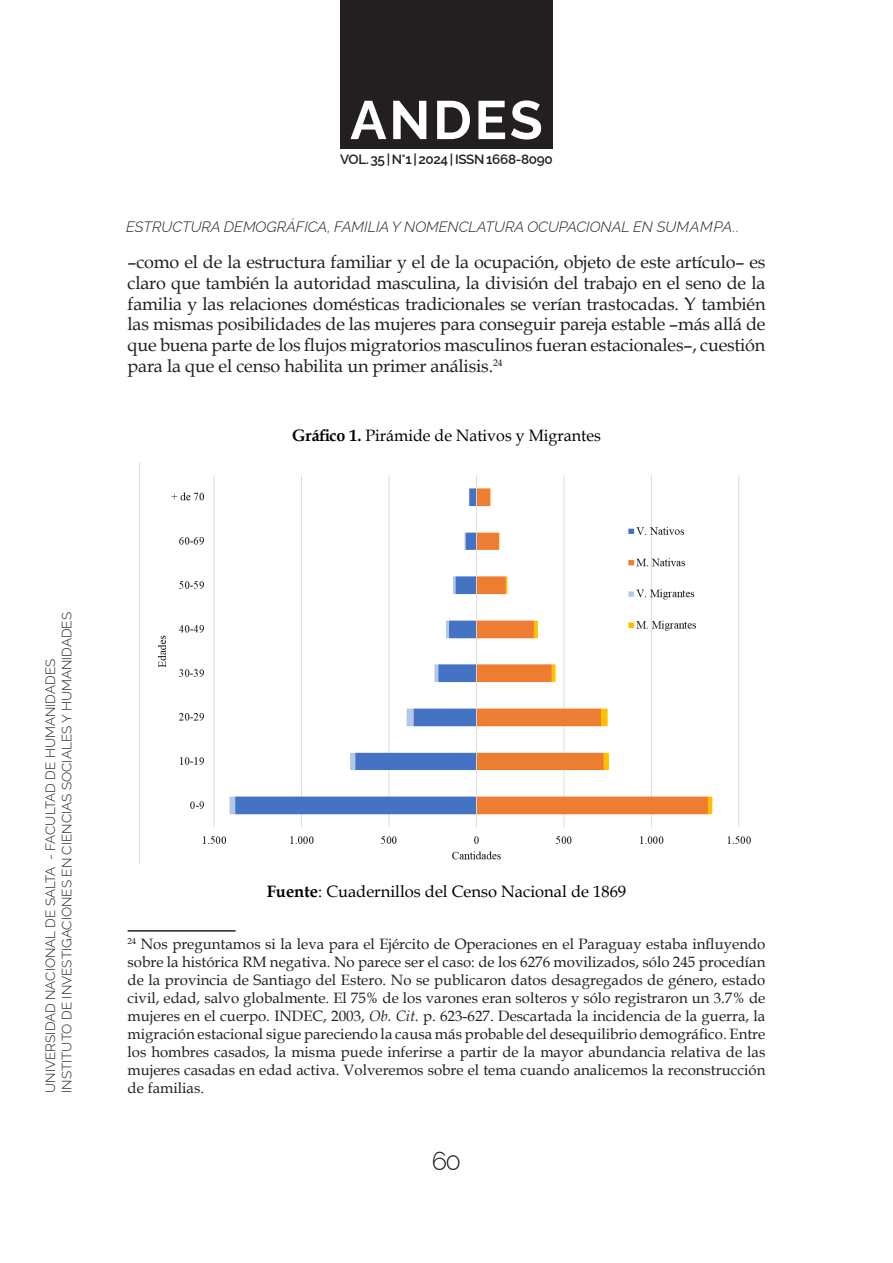
<style>
.page{position:relative;width:893px;height:1263px;background:#fff}
.page>*{position:absolute;margin:0;border:0;box-sizing:border-box;transform-origin:0 0}
.t1{font:100 54px "Raleway";letter-spacing:.05em;color:#fff}
.t2{font:100 25.5px "Raleway";color:#231f20}
.CUERPO{font:18px/20.7px "Book Antiqua";letter-spacing:-.01em;color:#231f20;text-align:justify}
.FUENTE_IMG{font:16.5px "Book Antiqua";color:#000}
.TITULO_IMG_1{font:16.5px "Book Antiqua";color:#000}
.CITA_PIE{font:15px/18px "Book Antiqua";color:#231f20;text-align:justify}
.t3{font:italic 100 15px "Raleway";color:#231f20}
.t4{font:100 13.5px/16.2px "Raleway";color:#231f20}
.t5{font:600 13.5px "Raleway";letter-spacing:-.025em;color:#231f20}
.s1{font-weight:700}
.s2{font-style:italic}
</style>
<div class="page">
<div style="left:340px;top:0;width:213px;height:149px;background:#231f20"></div>
<img style="left:139px;top:463px;width:612px;height:400px">
<hr style="left:128px;top:930px;width:108px;height:2px;background:#231f20">
<h1 class="t1" style="left:350px;top:77px;width:194px">ANDES</h1>
<p class="t5" style="left:340px;top:149px;width:214px">VOL. 35 | N°1 | 2024 | ISSN 1668-8090</p>
<p class="t3" style="left:126px;top:214px;width:614px">ESTRUCTURA DEMOGRÁFICA, FAMILIA Y NOMENCLATURA OCUPACIONAL EN SUMAMPA..</p>
<p class="CUERPO" style="left:128px;top:251px;width:639px">–como el de la estructura familiar y el de la ocupación, objeto de este artículo– es claro que también la autoridad masculina, la división del trabajo en el seno de la familia y las relaciones domésticas tradicionales se verían trastocadas. Y también las mismas posibilidades de las mujeres para conseguir pareja estable –más allá de que buena parte de los flujos migratorios masculinos fueran estacionales–, cuestión para la que el censo habilita un primer análisis.<sup>24</sup></p>
<p class="TITULO_IMG_1" style="left:292px;top:424px;width:310px"><span class="s1">Gráfico 1.</span> Pirámide de Nativos y Migrantes</p>
<p class="t4" style="left:41px;top:1093px;width:482px;rotate:-90deg">UNIVERSIDAD NACIONAL DE SALTA - FACULTAD DE HUMANIDADES<br>INSTITUTO DE INVESTIGACIONES EN CIENCIAS SOCIALES Y HUMANIDADES</p>
<p class="FUENTE_IMG" style="left:267px;top:880px;width:361px"><span class="s1">Fuente</span>: Cuadernillos del Censo Nacional de 1869</p>
<p class="CITA_PIE" style="left:128px;top:934px;width:639px"><sup>24</sup> Nos preguntamos si la leva para el Ejército de Operaciones en el Paraguay estaba influyendo sobre la histórica RM negativa. No parece ser el caso: de los 6276 movilizados, sólo 245 procedían de la provincia de Santiago del Estero. No se publicaron datos desagregados de género, estado civil, edad, salvo globalmente. El 75% de los varones eran solteros y sólo registraron un 3.7% de mujeres en el cuerpo. INDEC, 2003, <span class="s2">Ob. Cit.</span> p. 623-627. Descartada la incidencia de la guerra, la migración estacional sigue pareciendo la causa más probable del desequilibrio demográfico. Entre los hombres casados, la misma puede inferirse a partir de la mayor abundancia relativa de las mujeres casadas en edad activa. Volveremos sobre el tema cuando analicemos la reconstrucción de familias.</p>
<h2 class="t2" style="left:432px;top:1141px;width:31px">60</h2>
</div>
